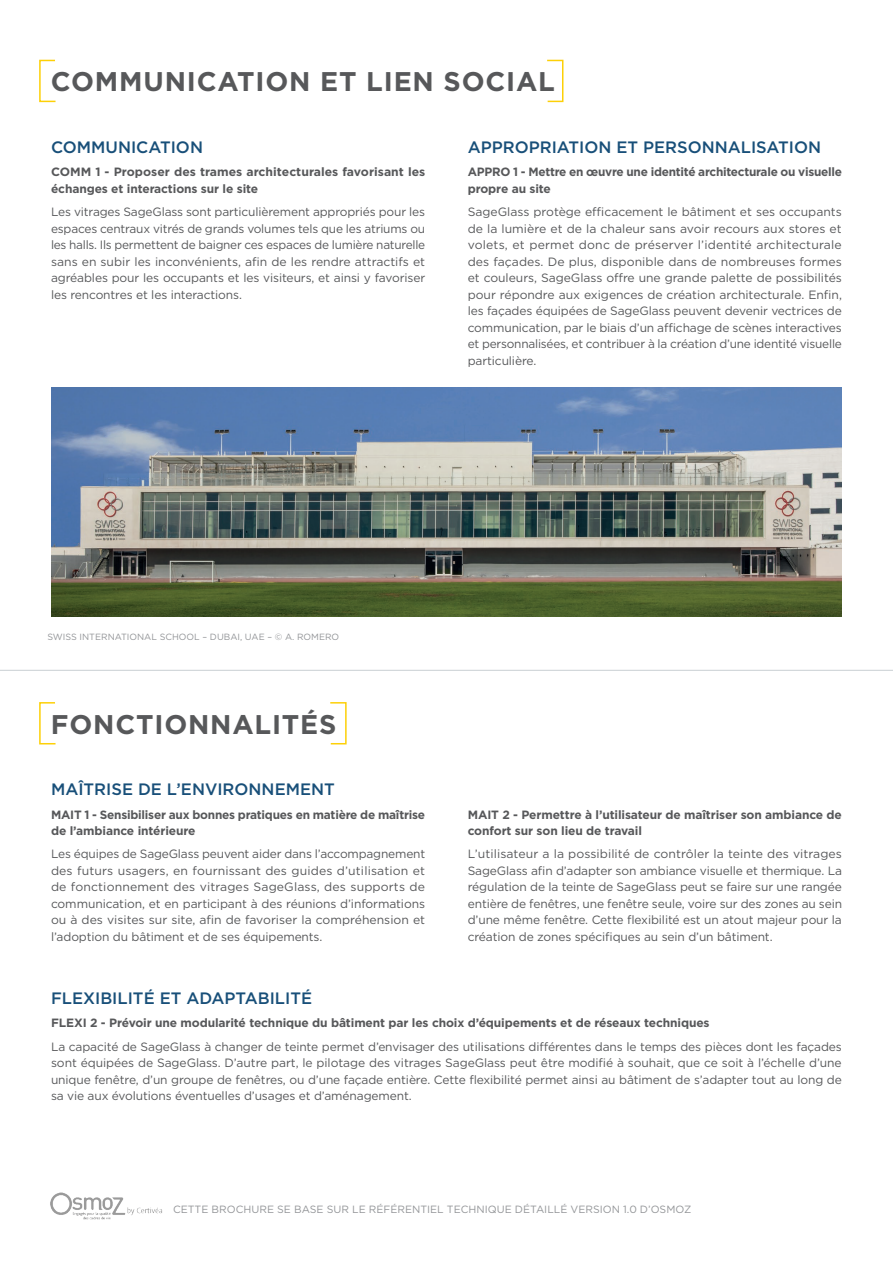
<style>
.page{position:relative;width:893px;height:1263px;background:#fff}
.page>*{position:absolute;margin:0;border:0;box-sizing:border-box;transform-origin:0 0}
.t1{font:700 27px "Gotham";letter-spacing:.03em;color:#57585a}
.t2{font:500 16.5px "Gotham";color:#184f79}
.t3{font:12px/16.5px "Gotham";letter-spacing:-.01em;color:#57585a;text-align:justify}
.t4{font:700 12px/16.5px "Gotham";letter-spacing:-.01em;color:#57585a}
.t5{font:10.5px "Gotham";color:#939598}
.t6{font:9px "Gotham";color:#929497}
</style>
<div class="page">
<img style="left:50px;top:1192px;width:112px;height:28px">
<svg style="left:39px;top:59px;width:17px;height:44px"></svg>
<svg style="left:39px;top:702px;width:17px;height:43px"></svg>
<svg style="left:547px;top:59px;width:17px;height:44px"></svg>
<svg style="left:330px;top:702px;width:17px;height:43px"></svg>
<hr style="left:0;top:670px;width:893px;height:1px;background:#5b6f7b">
<img style="left:51px;top:387px;width:791px;height:229px">
<h1 class="t1" style="left:51px;top:64px;width:505px">COMMUNICATION ET LIEN SOCIAL</h1>
<h2 class="t2" style="left:51px;top:136px;width:153px">COMMUNICATION</h2>
<p class="t4" style="left:51px;top:164px;width:376px">COMM 1 - Proposer des trames architecturales favorisant les échanges et interactions sur le site</p>
<p class="t3" style="left:51px;top:203px;width:376px">Les vitrages SageGlass sont particulièrement appropriés pour les espaces centraux vitrés de grands volumes tels que les atriums ou les halls. Ils permettent de baigner ces espaces de lumière naturelle sans en subir les inconvénients, afin de les rendre attractifs et agréables pour les occupants et les visiteurs, et ainsi y favoriser les rencontres et les interactions.</p>
<h2 class="t2" style="left:468px;top:136px;width:355px">APPROPRIATION ET PERSONNALISATION</h2>
<p class="t4" style="left:468px;top:164px;width:376px">APPRO 1 - Mettre en œuvre une identité architecturale ou visuelle propre au site</p>
<p class="t3" style="left:468px;top:203px;width:376px">SageGlass protège efficacement le bâtiment et ses occupants de la lumière et de la chaleur sans avoir recours aux stores et volets, et permet donc de préserver l’identité architecturale des façades. De plus, disponible dans de nombreuses formes et couleurs, SageGlass offre une grande palette de possibilités pour répondre aux exigences de création architecturale. Enfin, les façades équipées de SageGlass peuvent devenir vectrices de communication, par le biais d’un affichage de scènes interactives et personnalisées, et contribuer à la création d’une identité visuelle particulière.</p>
<p class="t6" style="left:47px;top:631px;width:293px">SWISS INTERNATIONAL SCHOOL – DUBAI, UAE – © A. ROMERO</p>
<h1 class="t1" style="left:51px;top:706px;width:287px">FONCTIONNALITÉS</h1>
<h2 class="t2" style="left:51px;top:779px;width:285px">MAÎTRISE DE L’ENVIRONNEMENT</h2>
<p class="t4" style="left:51px;top:806px;width:376px">MAIT 1 - Sensibiliser aux bonnes pratiques en matière de maîtrise de l’ambiance intérieure</p>
<p class="t3" style="left:51px;top:846px;width:376px">Les équipes de SageGlass peuvent aider dans l’accompagnement des futurs usagers, en fournissant des guides d’utilisation et de fonctionnement des vitrages SageGlass, des supports de communication, et en participant à des réunions d’informations ou à des visites sur site, afin de favoriser la compréhension et l’adoption du bâtiment et de ses équipements.</p>
<p class="t4" style="left:468px;top:806px;width:376px">MAIT 2 - Permettre à l’utilisateur de maîtriser son ambiance de confort sur son lieu de travail</p>
<p class="t3" style="left:468px;top:846px;width:376px">L’utilisateur a la possibilité de contrôler la teinte des vitrages SageGlass afin d’adapter son ambiance visuelle et thermique. La régulation de la teinte de SageGlass peut se faire sur une rangée entière de fenêtres, une fenêtre seule, voire sur des zones au sein d’une même fenêtre. Cette flexibilité est un atout majeur pour la création de zones spécifiques au sein d’un bâtiment.</p>
<h2 class="t2" style="left:51px;top:987px;width:263px">FLEXIBILITÉ ET ADAPTABILITÉ</h2>
<p class="t4" style="left:51px;top:1015px;width:660px">FLEXI 2 - Prévoir une modularité technique du bâtiment par les choix d’équipements et de réseaux techniques</p>
<p class="t3" style="left:51px;top:1038px;width:792px">La capacité de SageGlass à changer de teinte permet d’envisager des utilisations différentes dans le temps des pièces dont les façades sont équipées de SageGlass. D’autre part, le pilotage des vitrages SageGlass peut être modifié à souhait, que ce soit à l’échelle d’une unique fenêtre, d’un groupe de fenêtres, ou d’une façade entière. Cette flexibilité permet ainsi au bâtiment de s’adapter tout au long de sa vie aux évolutions éventuelles d’usages et d’aménagement.</p>
<p class="t5" style="left:173px;top:1203px;width:520px">CETTE BROCHURE SE BASE SUR LE RÉFÉRENTIEL TECHNIQUE DÉTAILLÉ VERSION 1.0 D’OSMOZ</p>
</div>
